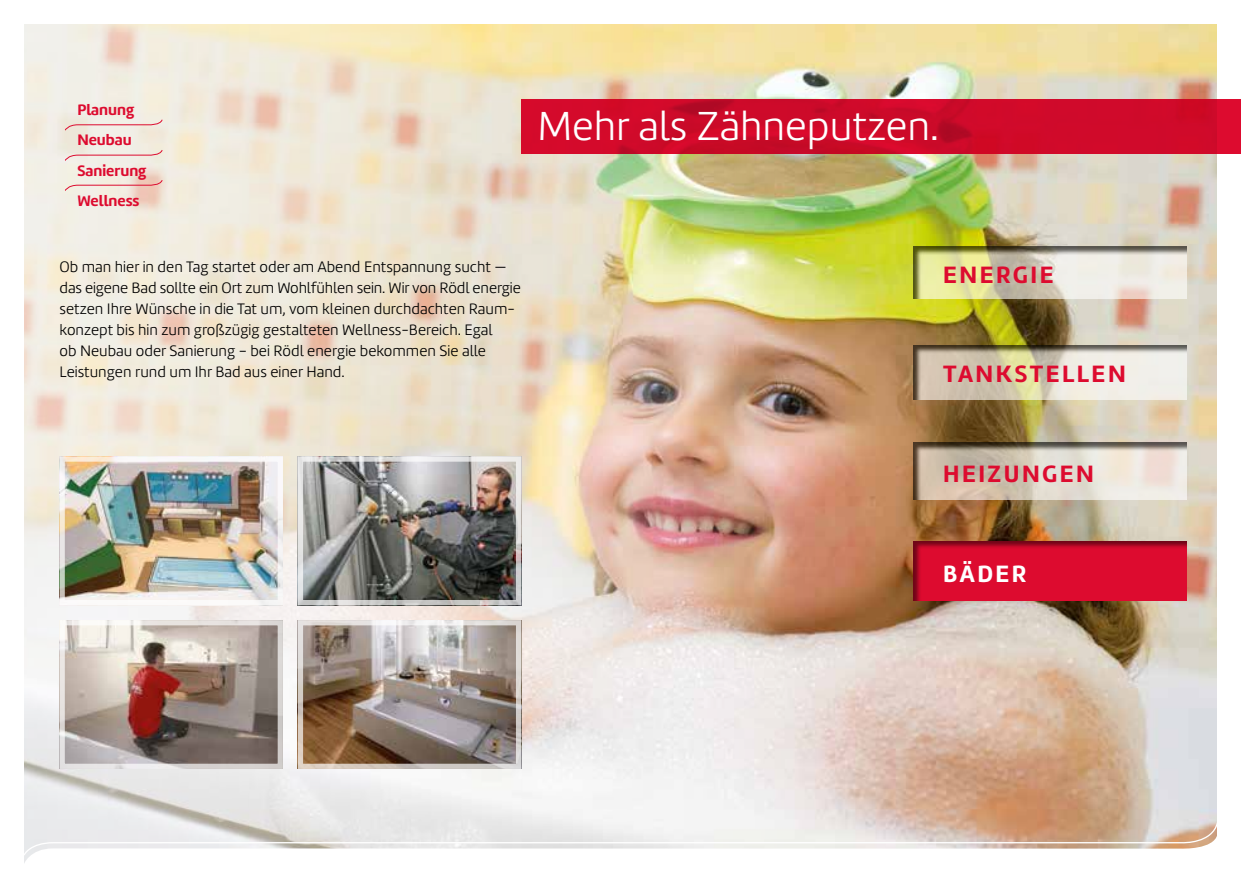
<style>
.page{position:relative;width:1241px;height:893px;background:#fff}
.page>*{position:absolute;margin:0;border:0;box-sizing:border-box;transform-origin:0 0}
.t1{font:300 42px "Marine";color:#fff}
.t2{font:700 24.5px "Marine";letter-spacing:.1em;color:#dd0b2f}
.t3{font:700 24.5px "Marine";letter-spacing:.1em;color:#fff}
.t4{font:300 15.75px/21px "Marine";color:#000}
.t5{font:700 15.75px/30.1px "Marine";color:#dd0b2f}
</style>
<div class="page">
<img style="left:824px;top:25px;width:391px;height:796px">
<svg style="left:824px;top:821px;width:393px;height:28px;background:#d8c0af"></svg>
<img style="left:24px;top:24px;width:800px;height:839px">
<svg style="left:521px;top:99px;width:719px;height:55px;background:#cf0929"></svg>
<img style="left:66px;top:626px;width:211px;height:137px">
<div style="left:60px;top:620px;width:223px;height:149px;border:5px solid #fff"></div>
<img style="left:304px;top:626px;width:211px;height:137px">
<div style="left:298px;top:620px;width:223px;height:149px;border:5px solid #fff"></div>
<img style="left:304px;top:462px;width:211px;height:137px">
<div style="left:298px;top:456px;width:223px;height:149px;border:5px solid #fff"></div>
<img style="left:66px;top:462px;width:211px;height:137px">
<div style="left:60px;top:456px;width:223px;height:149px;border:5px solid #fff"></div>
<svg style="left:64px;top:179px;width:99px;height:12px"></svg>
<svg style="left:64px;top:149px;width:99px;height:12px"></svg>
<svg style="left:64px;top:119px;width:99px;height:12px"></svg>
<svg style="left:912px;top:245px;width:274px;height:54px;background:#d1ceb0"></svg>
<svg style="left:911px;top:343px;width:275px;height:57px;background:#cfc8b5"></svg>
<svg style="left:912px;top:441px;width:275px;height:60px;background:#cbc0b2"></svg>
<div style="left:912px;top:538px;width:275px;height:63px;background:#000;opacity:.5"></div>
<p class="t5" style="left:77px;top:95px;width:70px">Planung<br>Neubau<br>Sanierung<br>Wellness</p>
<h1 class="t1" style="left:537px;top:100px;width:403px">Mehr als Zähneputzen.</h1>
<p class="t4" style="left:60px;top:256px;width:462px">Ob man hier in den Tag startet oder am Abend Entspannung sucht — das eigene Bad sollte ein Ort zum Wohlfühlen sein. Wir von Rödl energie setzen Ihre Wünsche in die Tat um, vom kleinen durchdachten Raum&shy;konzept bis hin zum großzügig gestalteten Wellness-Bereich. Egal<br>ob Neubau oder Sanierung – bei Rödl energie bekommen Sie alle Leistungen rund um Ihr Bad aus einer Hand.</p>
<h2 class="t2" style="left:943px;top:259px;width:112px">ENERGIE</h2>
<h2 class="t2" style="left:943px;top:358px;width:184px">TANKSTELLEN</h2>
<h2 class="t2" style="left:943px;top:458px;width:152px">HEIZUNGEN</h2>
<h2 class="t3" style="left:943px;top:557px;width:85px">BÄDER</h2>
</div>
